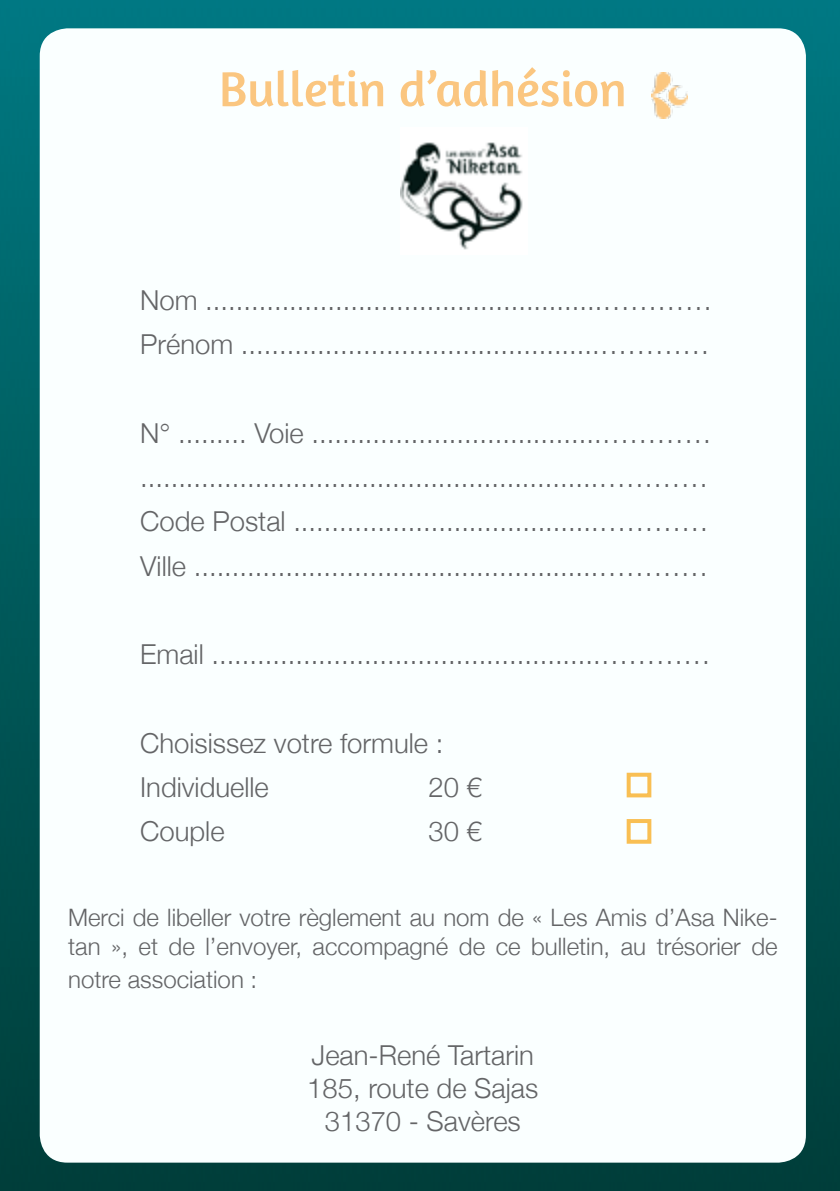
<style>
.page{position:relative;width:840px;height:1191px;background:#fff}
.page>*{position:absolute;margin:0;border:0;box-sizing:border-box;transform-origin:0 0}
.t1{font:50px "Amaranth";color:#fac680}
.t2{font:300 27.4px/44.2px "Helvetica Neue";color:#646567}
.t3{font:300 24px/28.8px "Helvetica Neue";color:#646567}
</style>
<div class="page">
<img style="left:0;top:0;width:839px;height:1191px">
<div style="left:40px;top:28px;width:765px;height:1134px;background:#faffff;border-radius:28px"></div>
<img style="left:651px;top:72px;width:36px;height:46px">
<img style="left:400px;top:142px;width:123px;height:108px">
<div style="left:626px;top:772px;width:25px;height:25px;border:4px solid #f9b435"></div>
<div style="left:626px;top:819px;width:25px;height:24px;border:4px solid #f9b435"></div>
<h1 class="t1" style="left:219px;top:60px;width:409px">Bulletin d’adhésion</h1>
<p class="t2" style="left:140px;top:277px;width:573px">Nom ....................................................…………<br>Prénom ...............................................…………</p>
<p class="t2" style="left:140px;top:409px;width:572px">N° ......... Voie ......................................………… ............................................................………… Code Postal ........................................………… Ville .....................................................…………</p>
<p class="t2" style="left:140px;top:631px;width:571px">Email ...................................................…………</p>
<p class="t2" style="left:140px;top:719px;width:304px">Choisissez votre formule :<br>Individuelle</p>
<p class="t2" style="left:428px;top:763px;width:55px">20 €</p>
<p class="t2" style="left:140px;top:808px;width:86px">Couple</p>
<p class="t2" style="left:428px;top:808px;width:55px">30 €</p>
<p class="t3" style="left:68px;top:901px;width:710px">Merci de libeller votre règlement au nom de « Les Amis d’Asa Nike&shy;tan », et de l’envoyer, accompagné de ce bulletin, au trésorier de</p>
<p class="t3" style="left:68px;top:963px;width:190px">notre association :</p>
<p class="t2" style="left:307px;top:1037px;width:232px;line-height:33px;text-align:center">Jean-René Tartarin<br>185, route de Sajas<br>31370 - Savères</p>
</div>
